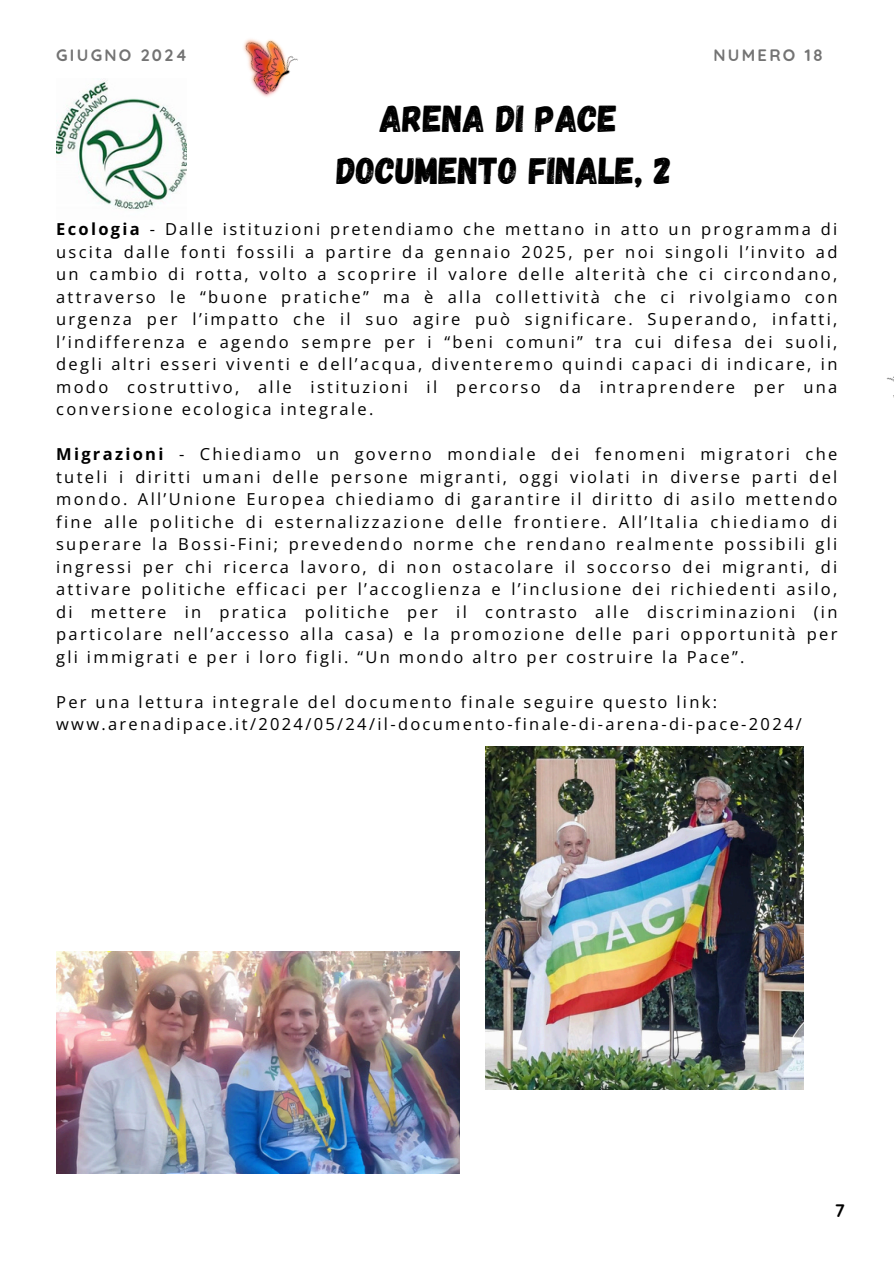
<style>
.page{position:relative;width:894px;height:1264px;background:#fff}
.page>*{position:absolute;margin:0;border:0;box-sizing:border-box;transform-origin:0 0}
.t1{font:37.5px/51.8px "Gagalin";color:#000;text-align:center}
.t2{font:700 18px "Quicksand";color:#000}
.t3{font:16.5px/22.5px "Open Sans";letter-spacing:.14em;color:#000;text-align:justify}
.t4{font:700 16.5px "Quicksand";letter-spacing:.14em;color:#737373}
.s1{font-weight:700}
</style>
<div class="page">
<img style="left:243px;top:39px;width:55px;height:58px">
<img style="left:485px;top:746px;width:318px;height:343px">
<img style="left:56px;top:80px;width:131px;height:130px">
<img style="left:56px;top:951px;width:403px;height:222px">
<p class="t4" style="left:56px;top:44px;width:132px">GIUGNO 2024</p>
<p class="t4" style="left:713px;top:44px;width:111px">NUMERO 18</p>
<p class="t1" style="left:336px;top:91px;width:337px">ARENA DI PACE<br>DOCUMENTO FINALE, 2</p>
<p class="t3" style="left:56px;top:217px;width:782px"><span class="s1">Ecologia</span> - Dalle istituzioni pretendiamo che mettano in atto un programma di uscita dalle fonti fossili a partire da gennaio 2025, per noi singoli l’invito ad un cambio di rotta, volto a scoprire il valore delle alterità che ci circondano, attraverso le “buone pratiche” ma è alla collettività che ci rivolgiamo con urgenza per l’impatto che il suo agire può significare. Superando, infatti, l’indifferenza e agendo sempre per i “beni comuni” tra cui difesa dei suoli, degli altri esseri viventi e dell’acqua, diventeremo quindi capaci di indicare, in modo costruttivo, alle istituzioni il percorso da intraprendere per una conversione ecologica integrale.</p>
<p class="t3" style="left:56px;top:442px;width:782px"><span class="s1">Migrazioni</span> - Chiediamo un governo mondiale dei fenomeni migratori che tuteli i diritti umani delle persone migranti, oggi violati in diverse parti del mondo. All’Unione Europea chiediamo di garantire il diritto di asilo mettendo fine alle politiche di esternalizzazione delle frontiere. All’Italia chiediamo di superare la Bossi-Fini; prevedendo norme che rendano realmente possibili gli ingressi per chi ricerca lavoro, di non ostacolare il soccorso dei migranti, di attivare politiche efficaci per l’accoglienza e l’inclusione dei richiedenti asilo, di mettere in pratica politiche per il contrasto alle discriminazioni (in particolare nell’accesso alla casa) e la promozione delle pari opportunità per gli immigrati e per i loro figli. “Un mondo altro per costruire la Pace”.</p>
<p class="t3" style="left:56px;top:690px;width:662px">Per una lettura integrale del documento finale seguire questo link:</p>
<p class="t3" style="left:56px;top:712px;width:747px">www.arenadipace.it/2024/05/24/il-documento-finale-di-arena-di-pace-2024/</p>
<p class="t2" style="left:834px;top:1198px;width:12px">7</p>
</div>
